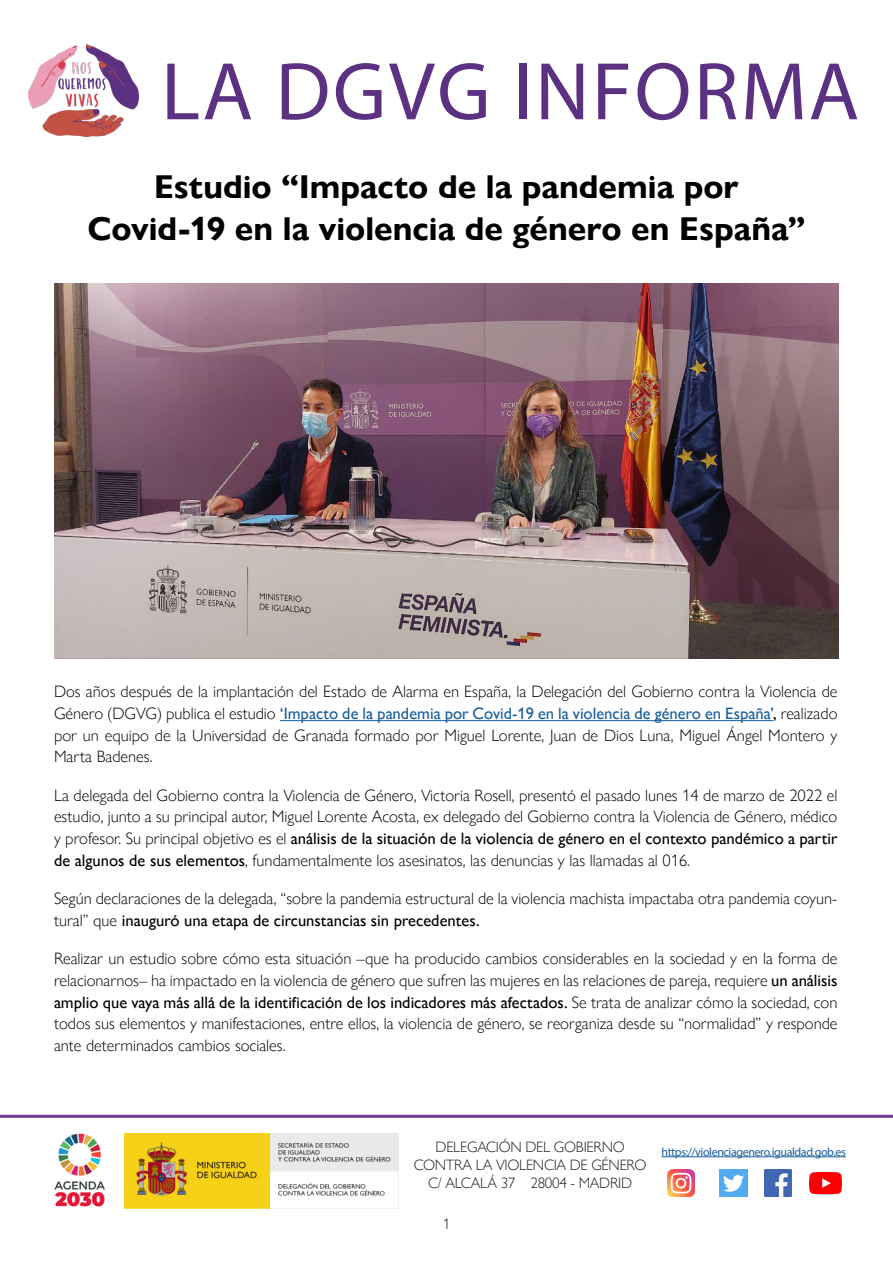
<style>
.page{position:relative;width:893px;height:1263px;background:#fff}
.page>*{position:absolute;margin:0;border:0;box-sizing:border-box;transform-origin:0 0}
.t1{font:82.5px "Myriad Pro";letter-spacing:.03em;color:#5c3181}
.t2{font:700 33px "Gill Sans Nova";color:#000001}
.t3{font:300 16.5px/21.6px "Gill Sans Nova";color:#000001;text-align:justify}
.t4{font:300 15px/18px "Gill Sans Nova";letter-spacing:-.02em;color:#231f20;text-align:center}
.t5{font:12px "Myriad Pro";letter-spacing:-.03em;color:#175d9e}
.s1{font-weight:500;color:#175d9e}
.s2{font-weight:500}
</style>
<div class="page">
<img style="left:124px;top:1134px;width:275px;height:75px">
<img style="left:719px;top:1169px;width:29px;height:27px">
<img style="left:668px;top:1169px;width:26px;height:27px">
<img style="left:765px;top:1169px;width:27px;height:27px">
<img style="left:809px;top:1171px;width:32px;height:24px">
<hr style="left:661px;top:1156px;width:185px;height:1px;background:#175d9e">
<img style="left:54px;top:1133px;width:51px;height:74px">
<hr style="left:0;top:1115px;width:893px;height:3px;background:#6b3992">
<img style="left:29px;top:44px;width:109px;height:92px">
<hr style="left:280px;top:720px;width:493px;height:1px;background:#175d9e">
<img style="left:54px;top:284px;width:785px;height:374px">
<p class="t1" style="left:161px;top:41px;width:700px">LA DGVG INFORMA</p>
<p class="t2" style="left:154px;top:167px;width:586px">Estudio “Impacto de la pandemia por</p>
<p class="t2" style="left:88px;top:209px;width:719px">Covid-19 en la violencia de género en España”</p>
<p class="t3" style="left:54px;top:681px;width:785px">Dos años después de la implantación del Estado de Alarma en España, la Delegación del Gobierno contra la Violencia de Género (DGVG) publica el estudio <span class="s1">‘Impacto de la pandemia por Covid-19 en la violencia de género en España’</span><span class="s2">,</span> realizado por un equipo de la Universidad de Granada formado por Miguel Lorente, Juan de Dios Luna, Miguel Ángel Montero y Marta Badenes.</p>
<p class="t3" style="left:54px;top:784px;width:785px">La delegada del Gobierno contra la Violencia de Género, Victoria Rosell, presentó el pasado lunes 14 de marzo de 2022 el estudio, junto a su principal autor, Miguel Lorente Acosta, ex delegado del Gobierno contra la Violencia de Género, médico y profesor. Su principal objetivo es el <span class="s2">análisis de la situación de la violencia de género en el contexto pandémico a partir de algunos de sus elementos</span>, fundamentalmente los asesinatos, las denuncias y las llamadas al 016.</p>
<p class="t3" style="left:54px;top:888px;width:785px">Según declaraciones de la delegada, “sobre la pandemia estructural de la violencia machista impactaba otra pandemia coyun&shy;tural” que <span class="s2">inauguró una etapa de circunstancias sin precedentes.</span></p>
<p class="t3" style="left:54px;top:948px;width:785px">Realizar un estudio sobre cómo esta situación –que ha producido cambios considerables en la sociedad y en la forma de relacionarnos– ha impactado en la violencia de género que sufren las mujeres en las relaciones de pareja, requiere <span class="s2">un análisis amplio que vaya más allá de la identificación de los indicadores más afectados.</span> Se trata de analizar cómo la sociedad, con todos sus elementos y manifestaciones, entre ellos, la violencia de género, se reorganiza desde su “normalidad” y responde ante determinados cambios sociales.</p>
<p class="t4" style="left:414px;top:1138px;width:234px">DELEGACIÓN DEL GOBIERNO<br>CONTRA LA VIOLENCIA DE GÉNERO<br>C/ ALCALÁ 37 28004 - MADRID</p>
<p class="t5" style="left:661px;top:1144px;width:186px">https://violenciagenero.igualdad.gob.es</p>
<p class="t4" style="left:443px;top:1215px;width:9px">1</p>
</div>
